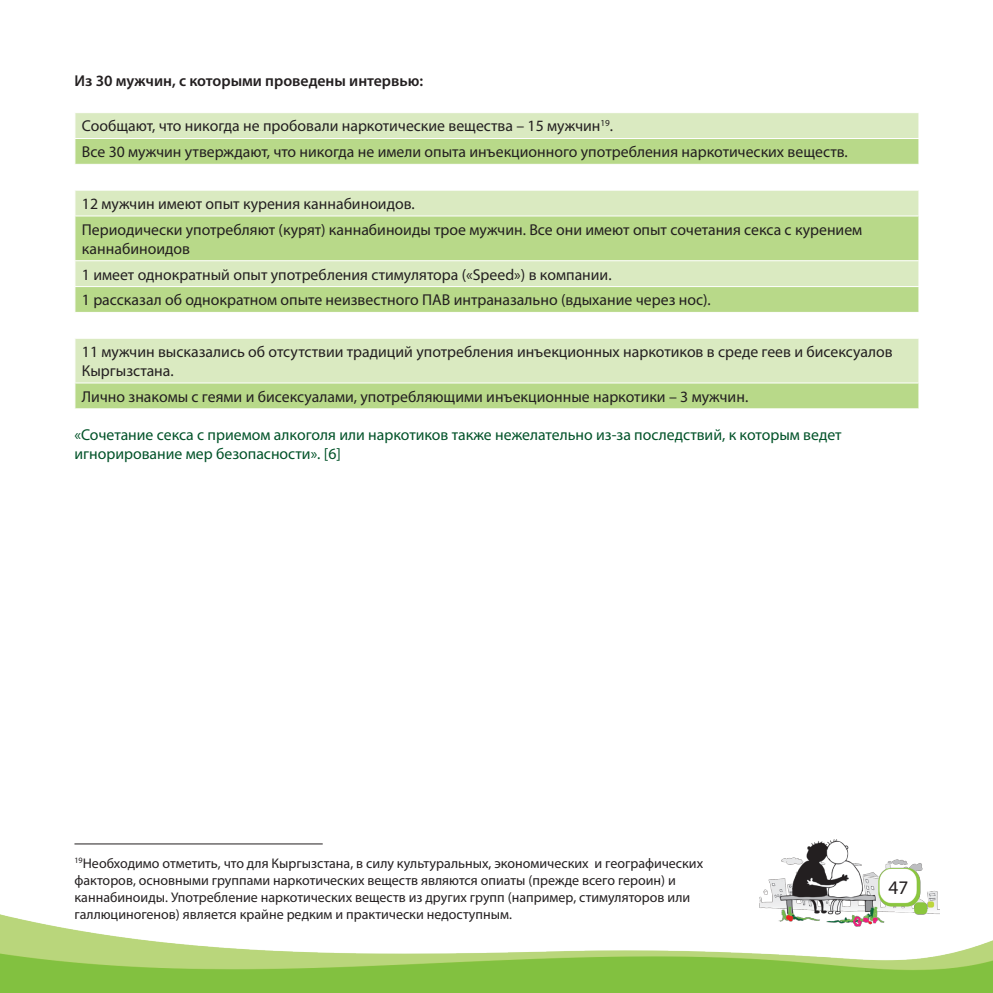
<style>
.page{position:relative;width:993px;height:993px;background:#fff}
.page>*{position:absolute;margin:0;border:0;box-sizing:border-box;transform-origin:0 0}
.t1{font:19.25px "Myriad Pro";color:#231f20}
.t2{font:15.75px/25.9px "Myriad Pro";color:#231f20}
.t3{font:15.75px/18.9px "Myriad Pro";color:#005228}
.t4{font:600 15.75px "Myriad Pro";color:#231f20}
.t5{font:14px/16.8px "Myriad Pro";color:#231f20}
</style>
<div class="page">
<img style="left:759px;top:839px;width:179px;height:70px">
<img style="left:0;top:909px;width:992px;height:83px">
<div style="left:75px;top:113px;width:843px;height:25px;background:#daeac1"></div>
<svg style="left:75px;top:139px;width:843px;height:269px"></svg>
<hr style="left:74px;top:164px;width:845px;height:1px;background:#fff">
<hr style="left:74px;top:190px;width:845px;height:1px;background:#fff">
<svg style="left:918px;top:113px;width:1px;height:102px"></svg>
<hr style="left:74px;top:215px;width:845px;height:1px;background:#fff">
<hr style="left:74px;top:260px;width:845px;height:1px;background:#fff">
<hr style="left:74px;top:286px;width:845px;height:1px;background:#fff">
<hr style="left:74px;top:312px;width:845px;height:1px;background:#fff">
<svg style="left:918px;top:261px;width:1px;height:51px"></svg>
<hr style="left:74px;top:338px;width:845px;height:1px;background:#fff">
<hr style="left:74px;top:382px;width:845px;height:1px;background:#fff">
<svg style="left:918px;top:383px;width:1px;height:25px"></svg>
<hr style="left:74px;top:843px;width:248px;height:1px;background:#231f20">
<p class="t4" style="left:74px;top:71px;width:350px">Из 30 мужчин, с которыми проведены интервью:</p>
<p class="t2" style="left:82px;top:113px;width:767px">Сообщают, что никогда не пробовали наркотические вещества – 15 мужчин<sup>19</sup>.<br>Все 30 мужчин утверждают, что никогда не имели опыта инъекционного употребления наркотических веществ.</p>
<p class="t2" style="left:82px;top:190px;width:781px">12 мужчин имеют опыт курения каннабиноидов.<br>Периодически употребляют (курят) каннабиноиды трое мужчин. Все они имеют опыт сочетания секса с курением</p>
<p class="t2" style="left:82px;top:235px;width:630px">каннабиноидов<br>1 имеет однократный опыт употребления стимулятора («Speed») в компании.<br>1 рассказал об однократном опыте неизвестного ПАВ интраназально (вдыхание через нос).</p>
<p class="t2" style="left:82px;top:342px;width:812px;line-height:18.9px">11 мужчин высказались об отсутствии традиций употребления инъекционных наркотиков в среде геев и бисексуалов<br>Кыргызстана.</p>
<p class="t2" style="left:82px;top:383px;width:667px">Лично знакомы с геями и бисексуалами, употребляющими инъекционные наркотики – 3 мужчин.</p>
<p class="t3" style="left:74px;top:425px;width:768px">«Сочетание секса с приемом алкоголя или наркотиков также нежелательно из-за последствий, к которым ведет игнорирование мер безопасности». [6]</p>
<p class="t5" style="left:74px;top:854px;width:630px"><sup>19</sup>Необходимо отметить, что для Кыргызстана, в силу культуральных, экономических и географических факторов, основными группами наркотических веществ являются опиаты (прежде всего героин) и каннабиноиды. Употребление наркотических веществ из других групп (например, стимуляторов или галлюциногенов) является крайне редким и практически недоступным.</p>
<p class="t1" style="left:888px;top:875px;width:21px">47</p>
</div>
